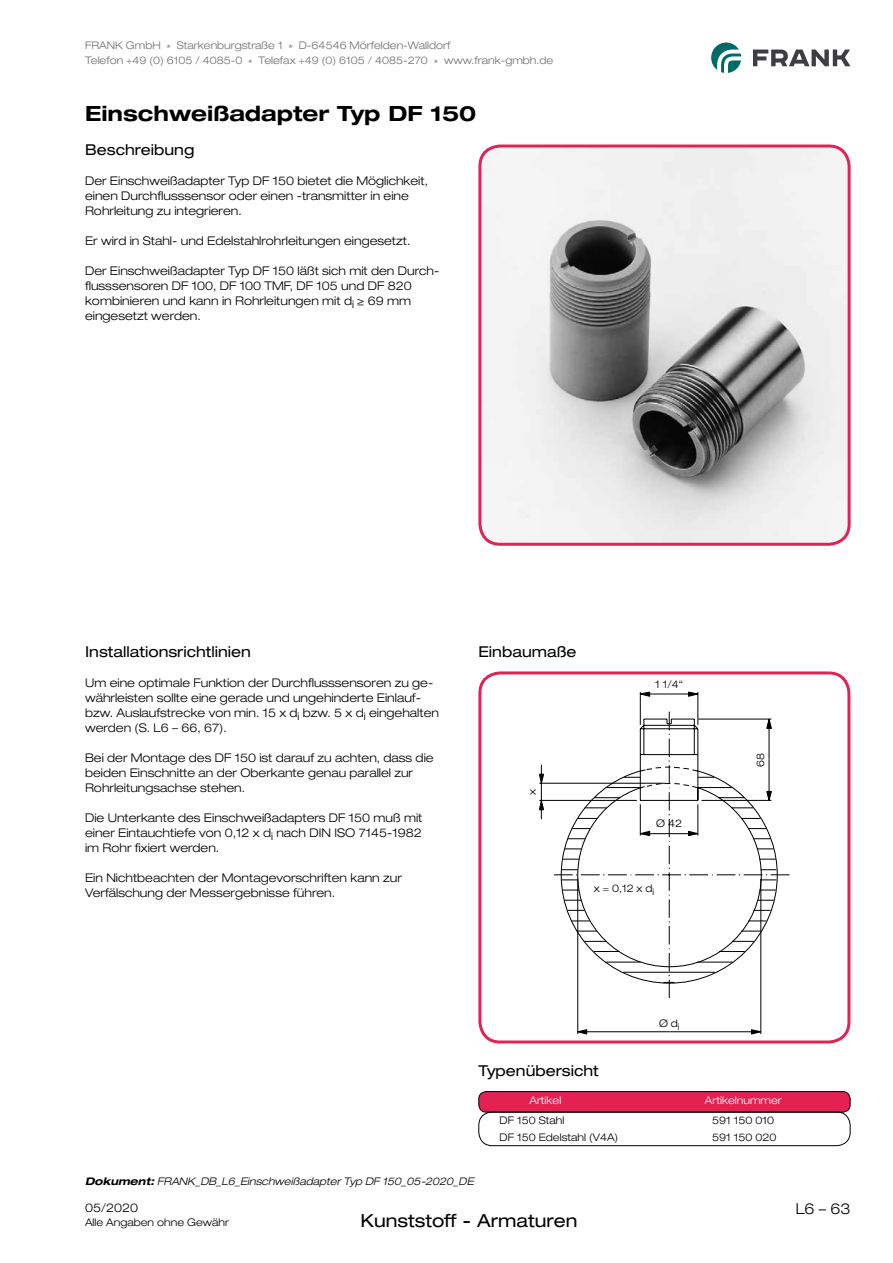
<style>
.page{position:relative;width:893px;height:1263px;background:#fff}
.page>*{position:absolute;margin:0;border:0;box-sizing:border-box;transform-origin:0 0}
.t1{font:700 expanded 21px "Helvetica Neue LT Pro";color:#000}
.t2{font:expanded 18px "Helvetica Neue LT Pro";color:#000}
.t3{font:expanded 15px "Helvetica Neue LT Pro";color:#000}
.t4{font:300 expanded 15px "Helvetica Neue LT Pro";color:#000}
.t5{font:300 expanded 12px/15px "Helvetica Neue LT Pro";color:#000}
.t6{font:300 expanded 10.5px/15px "Helvetica Neue LT Pro";color:#707172}
.t7{font:300 expanded 10.5px "Helvetica Neue LT Pro";color:#000}
.t8{font:italic 300 expanded 10.5px "Helvetica Neue LT Pro";color:#000}
.t9{font:300 expanded 10.5px "Helvetica Neue LT Pro";color:#fff}
.s1{font-weight:700}
</style>
<div class="page">
<svg style="left:711px;top:43px;width:30px;height:30px"></svg>
<svg style="left:753px;top:50px;width:97px;height:16px"></svg>
<hr style="left:761px;top:879px;width:1px;height:155px;background:#000">
<hr style="left:577px;top:879px;width:1px;height:155px;background:#000">
<svg style="left:577px;top:1029px;width:10px;height:5px"></svg>
<hr style="left:578px;top:1031px;width:91px;height:1px;background:#000">
<svg style="left:751px;top:1029px;width:10px;height:5px"></svg>
<hr style="left:669px;top:1031px;width:92px;height:1px;background:#000">
<hr style="left:698px;top:692px;width:1px;height:33px;background:#000">
<hr style="left:640px;top:692px;width:1px;height:33px;background:#000">
<svg style="left:640px;top:692px;width:58px;height:5px"></svg>
<hr style="left:539px;top:783px;width:126px;height:1px;background:#000">
<hr style="left:539px;top:800px;width:98px;height:1px;background:#000">
<svg style="left:539px;top:765px;width:5px;height:54px"></svg>
<svg style="left:554px;top:712px;width:235px;height:286px"></svg>
<svg style="left:560px;top:723px;width:218px;height:261px"></svg>
<div style="left:479px;top:1091px;width:371px;height:21px;background:#e42153;border-radius:8px"></div>
<div style="left:478px;top:1091px;width:372px;height:21px;border:1px solid #000;border-radius:8px"></div>
<div style="left:478px;top:1111px;width:372px;height:35px;border:1px solid #000;border-radius:14px"></div>
<img style="left:480px;top:146px;width:367px;height:396px">
<div style="left:478px;top:145px;width:373px;height:401px;border:3px solid #e42153;border-radius:20px"></div>
<div style="left:478px;top:671px;width:372px;height:372px;border:3px solid #e42153;border-radius:20px"></div>
<p class="t6" style="left:85px;top:38px;width:470px">FRANK GmbH * Starkenburgstraße 1 * D-64546 Mörfelden-Walldorf<br>Telefon +49 (0) 6105 / 4085-0 * Telefax +49 (0) 6105 / 4085-270 * www.frank-gmbh.de</p>
<h1 class="t1" style="left:85px;top:100px;width:393px">Einschweißadapter Typ DF 150</h1>
<p class="t3" style="left:85px;top:140px;width:111px">Beschreibung</p>
<p class="t5" style="left:85px;top:173px;width:344px">Der Einschweißadapter Typ DF 150 bietet die Möglichkeit, einen Durchflusssensor oder einen -transmitter in eine<br>Rohrleitung zu integrieren.</p>
<p class="t5" style="left:85px;top:233px;width:327px">Er wird in Stahl- und Edelstahlrohrleitungen eingesetzt.</p>
<p class="t5" style="left:85px;top:263px;width:356px">Der Einschweißadapter Typ DF 150 läßt sich mit den Durch&shy;flusssensoren DF 100, DF 100 TMF, DF 105 und DF 820 kombinieren und kann in Rohrleitungen mit d<sub>i</sub> ≥ 69 mm eingesetzt werden.</p>
<p class="t3" style="left:85px;top:642px;width:167px">Installationsrichtlinien</p>
<p class="t5" style="left:85px;top:675px;width:355px">Um eine optimale Funktion der Durchflusssensoren zu ge&shy;währleisten sollte eine gerade und ungehinderte Einlauf&shy;bzw. Auslaufstrecke von min. 15 x d<sub>i</sub> bzw. 5 x d<sub>i</sub> eingehalten werden (S. L6 – 66, 67).</p>
<p class="t5" style="left:85px;top:750px;width:350px">Bei der Montage des DF 150 ist darauf zu achten, dass die beiden Einschnitte an der Oberkante genau parallel zur<br>Rohrleitungsachse stehen.</p>
<p class="t5" style="left:85px;top:810px;width:339px;text-align:justify">Die Unterkante des Einschweißadapters DF 150 muß mit einer Eintauchtiefe von 0,12 x d<sub>i</sub> nach DIN ISO 7145-1982 im Rohr fixiert werden.</p>
<p class="t5" style="left:85px;top:870px;width:318px">Ein Nichtbeachten der Montagevorschriften kann zur<br>Verfälschung der Messergebnisse führen.</p>
<p class="t3" style="left:478px;top:642px;width:100px">Einbaumaße</p>
<p class="t7" style="left:655px;top:677px;width:29px">1 1/4“</p>
<p class="t7" style="left:526px;top:795px;width:8px;rotate:-90deg">x</p>
<p class="t7" style="left:656px;top:817px;width:27px">Ø 42</p>
<p class="t7" style="left:594px;top:882px;width:62px">x = 0,12 x d<sub>i</sub></p>
<p class="t7" style="left:754px;top:767px;width:16px;rotate:-90deg">68</p>
<p class="t3" style="left:478px;top:1061px;width:122px">Typenübersicht</p>
<p class="t7" style="left:659px;top:1017px;width:22px">Ø d<sub>i</sub></p>
<p class="t8" style="left:85px;top:1175px;width:390px"><span class="s1">Dokument:</span> FRANK_DB_L6_Einschweißadapter Typ DF 150_05-2020_DE</p>
<p class="t9" style="left:529px;top:1094px;width:33px">Artikel</p>
<p class="t9" style="left:705px;top:1094px;width:78px">Artikelnummer</p>
<p class="t7" style="left:500px;top:1114px;width:66px">DF 150 Stahl</p>
<p class="t7" style="left:712px;top:1114px;width:63px">591 150 010</p>
<p class="t7" style="left:500px;top:1131px;width:120px">DF 150 Edelstahl (V4A)</p>
<p class="t7" style="left:712px;top:1131px;width:66px">591 150 020</p>
<p class="t5" style="left:85px;top:1200px;width:54px">05/2020</p>
<p class="t7" style="left:85px;top:1215px;width:146px">Alle Angaben ohne Gewähr</p>
<h2 class="t2" style="left:360px;top:1209px;width:219px">Kunststoff - Armaturen</h2>
<p class="t4" style="left:796px;top:1199px;width:56px">L6 – 63</p>
</div>
